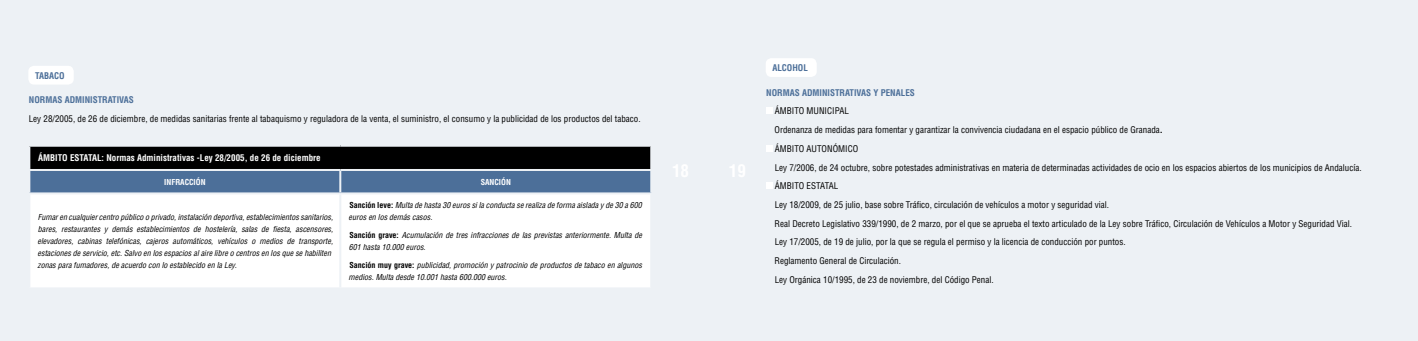
<style>
.page{position:relative;width:1418px;height:341px;background:#fff}
.page>*{position:absolute;margin:0;border:0;box-sizing:border-box;transform-origin:0 0}
.t1{font:condensed 9px/18.7px "Helvetica";color:#000}
.t2{font:700 condensed 9px "Helvetica";color:#4c6f99}
.t3{font:700 condensed 9px "Helvetica";color:#fff}
.t4{font:italic condensed 8px/12px "Helvetica";color:#000}
.t5{font:700 condensed 8px "Helvetica";color:#fff}
.s1{font-weight:700;font-style:normal}
.s2{font-weight:700}
</style>
<div class="page">
<div style="left:0;top:0;width:709px;height:340px;background:#edf1f5"></div>
<div style="left:709px;top:0;width:708px;height:340px;background:#edf1f5"></div>
<div style="left:765px;top:58px;width:51px;height:19px;background:#fff;border-radius:6px"></div>
<div style="left:765px;top:107px;width:7px;height:7px;background:#fff"></div>
<div style="left:765px;top:145px;width:7px;height:6px;background:#fff"></div>
<div style="left:765px;top:182px;width:7px;height:7px;background:#fff"></div>
<div style="left:28px;top:66px;width:46px;height:18px;background:#fff;border-radius:6px"></div>
<div style="left:29px;top:145px;width:622px;height:25px;background:#000"></div>
<div style="left:30px;top:171px;width:620px;height:21px;background:#4c6f99"></div>
<div style="left:30px;top:195px;width:620px;height:92px;background:#fff"></div>
<hr style="left:28px;top:144px;width:312px;height:2px;background:#edf1f5">
<hr style="left:28px;top:146px;width:2px;height:23px;background:#edf1f5">
<hr style="left:340px;top:144px;width:312px;height:2px;background:#edf1f5">
<hr style="left:650px;top:146px;width:2px;height:23px;background:#edf1f5">
<hr style="left:28px;top:169px;width:312px;height:2px;background:#edf1f5">
<hr style="left:340px;top:169px;width:312px;height:2px;background:#edf1f5">
<hr style="left:339px;top:171px;width:2px;height:21px;background:#edf1f5">
<hr style="left:339px;top:194px;width:2px;height:93px;background:#edf1f5">
<p class="t2" style="left:35px;top:70px;width:31px">TABACO</p>
<p class="t2" style="left:29px;top:94px;width:106px">NORMAS ADMINISTRATIVAS</p>
<p class="t1" style="left:29px;top:109px;width:613px">Ley 28/2005, de 26 de diciembre, de medidas sanitarias frente al tabaquismo y reguladora de la venta, el suministro, el consumo y la publicidad de los productos del tabaco.</p>
<p class="t3" style="left:38px;top:152px;width:284px">ÁMB ITO ESTATAL: Normas Administrativas -Ley 28/2005, de 26 de diciembre</p>
<p class="t5" style="left:164px;top:177px;width:43px">INFRACCIÓN</p>
<p class="t5" style="left:480px;top:177px;width:32px">SANCIÓN</p>
<p class="t4" style="left:38px;top:211px;width:297px">Fumar en cualquier centro público o privado, instalación deportiva, establecimientos sanitarios, bares, restaurantes y demás establecimientos de hostelería, salas de fiesta, ascensores, elevadores, cabinas telefónicas, cajeros automáticos, vehículos o medios de transporte, estaciones de servicio, etc. Salvo en los espacios al aire libre o centros en los que se habiliten zonas para fumadores, de acuerdo con lo establecido en la Ley.</p>
<p class="t4" style="left:348px;top:199px;width:295px"><span class="s1">Sanción leve:</span> Multa de hasta 30 euros si la conducta se realiza de forma aislada y de 30 a 600 euros en los demás casos.</p>
<p class="t4" style="left:349px;top:229px;width:294px"><span class="s1">Sanción grave:</span> Acumulación de tres infracciones de las previstas anteriormente. Multa de<br>601 hasta 10.000 euros.</p>
<p class="t4" style="left:348px;top:258px;width:295px"><span class="s1">Sanción muy grave:</span> publicidad, promoción y patrocinio de productos de tabaco en algunos medios. Multa desde 10.001 hasta 600.000 euros.</p>
<p class="t2" style="left:772px;top:62px;width:36px">ALCOHOL</p>
<p class="t2" style="left:766px;top:87px;width:149px">NORMAS ADMINISTRATIVAS Y PENALES</p>
<p class="t1" style="left:775px;top:101px;width:11px">ÁMBITOMUNICI</p>
<p class="t1" style="left:774px;top:101px;width:390px;text-indent:60px">PAL<br>Ordenanza de medidas para fomentar y garantizar la convivencia ciudadana en el espacio público de G ranada<span class="s2">.<br></span>ÁMBITO</p>
<p class="t1" style="left:774px;top:139px;width:588px;text-indent:58px">ÓMICO<br>Ley 7/2006, de 24 octubre, sobre potestades administrativas en materia de determinadas actividades de ocio en los espacios abiertos de los municipios de Andalucía.<br>ÁMBITOEST</p>
<p class="t1" style="left:806px;top:139px;width:11px">AUTON</p>
<p class="t1" style="left:774px;top:176px;width:579px;text-indent:45px">ATAL<br>Ley 18/2009, de 25 julio, base sobre Tráfico, circulación de vehículos a motor y seguridad vial.<br>Real Decreto Legislativo 339/1990, de 2 marzo, por el que se aprueba el texto articulado de la Ley sobre Tráfico, Circulación de Vehículos a Motor y Seguridad Vial.<br>Ley 17/2005, de 19 de julio, por la que se regula el permiso y la licencia de conducción por puntos.<br>Reglamento General de Circulación.<br>Ley Orgánica 10/1995, de 23 de noviembre, del Código Penal.</p>
</div>
